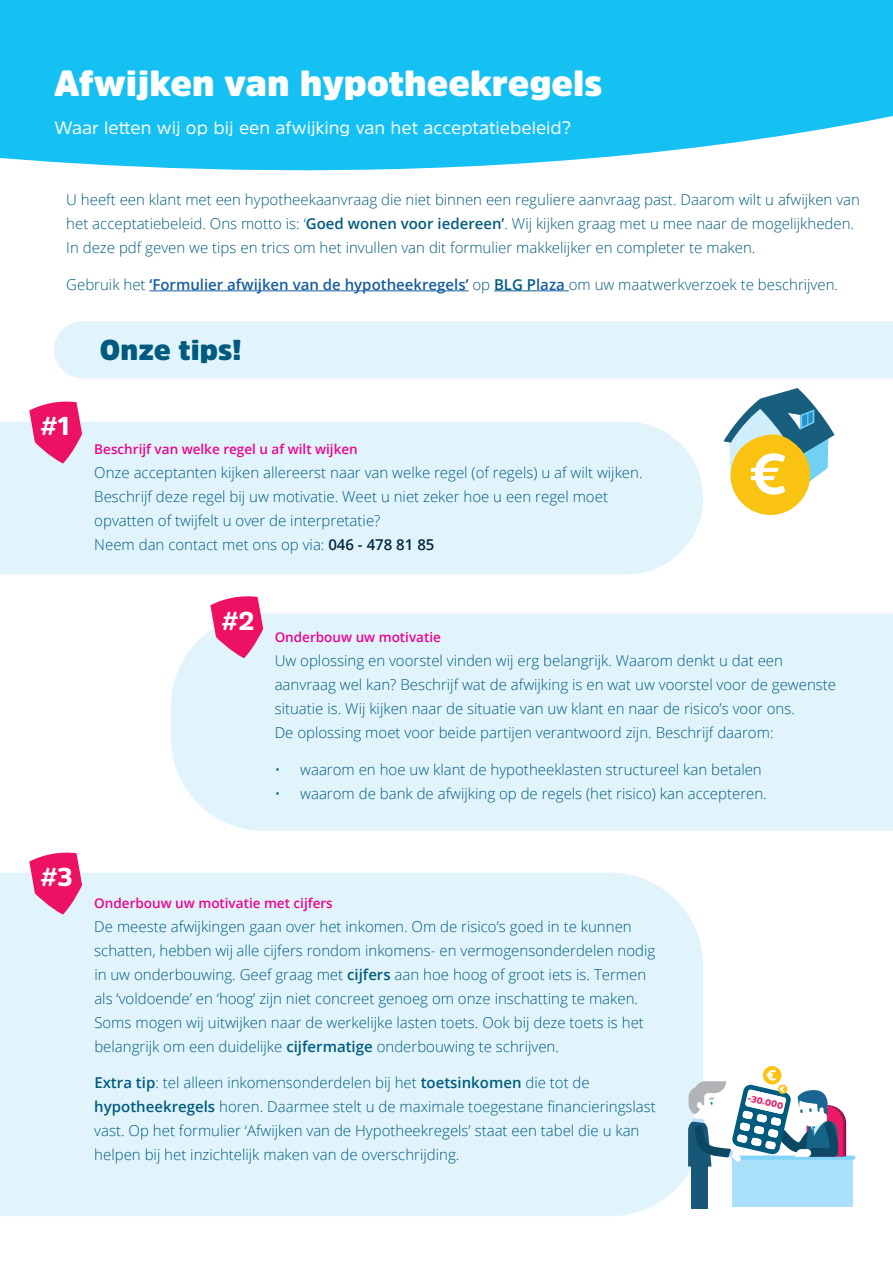
<style>
.page{position:relative;width:893px;height:1263px;background:#fff}
.page>*{position:absolute;margin:0;border:0;box-sizing:border-box;transform-origin:0 0}
.t1{font:700 56.85px "Amsi Pro";color:#fff}
.t2{font:900 36px "Amsi Pro";color:#fff}
.t3{font:900 28.5px "Amsi Pro";color:#005b7f}
.t4{font:900 25.65px "Amsi Pro";color:#fff}
.t5{font:18px "Amsi Pro";color:#fff}
.t6{font:300 15px/24px "Open Sans";color:#005b7f}
.t7{font:600 13.5px "Open Sans";color:#ed028c}
.t8{font:900 9.15px "Amsi Pro";color:#ec1163}
.s1{font-weight:600}
.s2{font-weight:600;color:#175d9e}
.s3{font-weight:600;color:#00263f}
</style>
<div class="page">
<div style="left:54px;top:321px;width:839px;height:57px;background:#e1f4fc"></div>
<svg style="left:0;top:0;width:893px;height:171px;background:#27c4f2"></svg>
<hr style="left:150px;top:290px;width:319px;height:1px;background:#175d9e">
<hr style="left:494px;top:290px;width:42px;height:1px;background:#005b7f">
<hr style="left:536px;top:290px;width:33px;height:1px;background:#175d9e">
<svg style="left:723px;top:388px;width:112px;height:126px"></svg>
<div style="left:730px;top:435px;width:80px;height:80px;background:#fac211;border-radius:50%"></div>
<div style="left:0;top:422px;width:703px;height:153px;background:#e1f4fc"></div>
<svg style="left:29px;top:401px;width:53px;height:62px;background:#ea538f"></svg>
<div style="left:171px;top:613px;width:722px;height:218px;background:#e1f4fc"></div>
<svg style="left:210px;top:596px;width:53px;height:62px;background:#eb538f"></svg>
<div style="left:0;top:873px;width:703px;height:343px;background:#e1f4fc"></div>
<svg style="left:29px;top:852px;width:53px;height:62px;background:#ea538f"></svg>
<div style="left:733px;top:1159px;width:120px;height:48px;background:#aae0f9"></div>
<div style="left:731px;top:1155px;width:124px;height:5px;background:#80d4f7;border-radius:2px"></div>
<div style="left:691px;top:1165px;width:16px;height:44px;background:#175879"></div>
<svg style="left:688px;top:1066px;width:158px;height:111px"></svg>
<h2 class="t2" style="left:54px;top:59px;width:550px">Afwijken van hypotheekregels</h2>
<p class="t5" style="left:54px;top:115px;width:519px">Waar letten wij op bij een afwijking van het acceptatiebeleid?</p>
<p class="t6" style="left:66px;top:187px;width:795px">U heeft een klant met een hypotheekaanvraag die niet binnen een reguliere aanvraag past. Daarom wilt u afwijken van het acceptatiebeleid. Ons motto is: ‘<span class="s1">Goed wonen voor iedereen’</span>. Wij kijken graag met u mee naar de mogelijkheden.<br>In deze pdf geven we tips en trics om het invullen van dit formulier makkelijker en completer te maken.</p>
<p class="t6" style="left:66px;top:272px;width:773px">Gebruik het <span class="s2">‘Formulier afwijken van de hypotheekregels’</span> op <span class="s1">BLG P</span><span class="s2">laza</span> om uw maatwerkverzoek te beschrijven.</p>
<h3 class="t4" style="left:41px;top:408px;width:31px">#1</h3>
<h3 class="t3" style="left:100px;top:330px;width:143px">Onze tips!</h3>
<p class="t7" style="left:94px;top:439px;width:265px">Beschrijf van welke regel u af wilt wijken</p>
<p class="t6" style="left:94px;top:460px;width:550px">Onze acceptanten kijken allereerst naar van welke regel (of regels) u af wilt wijken.<br>Beschrijf deze regel bij uw motivatie. Weet u niet zeker hoe u een regel moet opvatten of twijfelt u over de interpretatie?<br>Neem dan contact met ons op via: <span class="s3">046 - 478 81 85</span></p>
<h1 class="t1" style="left:750px;top:435px;width:39px">€</h1>
<h3 class="t4" style="left:222px;top:603px;width:34px">#2</h3>
<p class="t7" style="left:275px;top:628px;width:168px">Onderbouw uw motivatie</p>
<p class="t6" style="left:275px;top:648px;width:563px">Uw oplossing en voorstel vinden wij erg belangrijk. Waarom denkt u dat een aanvraag wel kan? Beschrijf wat de afwijking is en wat uw voorstel voor de gewenste situatie is. Wij kijken naar de situatie van uw klant en naar de risico’s voor ons.<br>De oplossing moet voor beide partijen verantwoord zijn. Beschrijf daarom:</p>
<p class="t6" style="left:275px;top:757px;width:489px">• waarom en hoe uw klant de hypotheeklasten structureel kan betalen</p>
<p class="t6" style="left:275px;top:781px;width:494px">• waarom de bank de afwijking op de regels (het risico) kan accepteren.</p>
<h3 class="t4" style="left:41px;top:859px;width:33px">#3</h3>
<p class="t7" style="left:94px;top:893px;width:240px">Onderbouw uw motivatie met cijfers</p>
<p class="t6" style="left:94px;top:914px;width:562px">De meeste afwijkingen gaan over het inkomen. Om de risico’s goed in te kunnen schatten, hebben wij alle cijfers rondom inkomens- en vermogensonderdelen nodig in uw onderbouwing. Geef graag met <span class="s1">cijfers</span> aan hoe hoog of groot iets is. Termen als ‘voldoende’ en ‘hoog’ zijn niet concreet genoeg om onze inschatting te maken.<br>Soms mogen wij uitwijken naar de werkelijke lasten toets. Ook bij deze toets is het belangrijk om een duidelijke <span class="s1">cijfermatige</span> onderbouwing te schrijven.</p>
<p class="t6" style="left:94px;top:1070px;width:563px"><span class="s1">Extra tip</span>: tel alleen inkomensonderdelen bij het <span class="s1">toetsinkomen</span> die tot de <span class="s1">hypotheekregels</span> horen. Daarmee stelt u de maximale toegestane financieringslast vast. Op het formulier ‘Afwijken van de Hypotheekregels’ staat een tabel die u kan helpen bij het inzichtelijk maken van de overschrijding.</p>
<p class="t8" style="left:749px;top:1091px;width:38px;rotate:13deg">-30.000</p>
</div>
